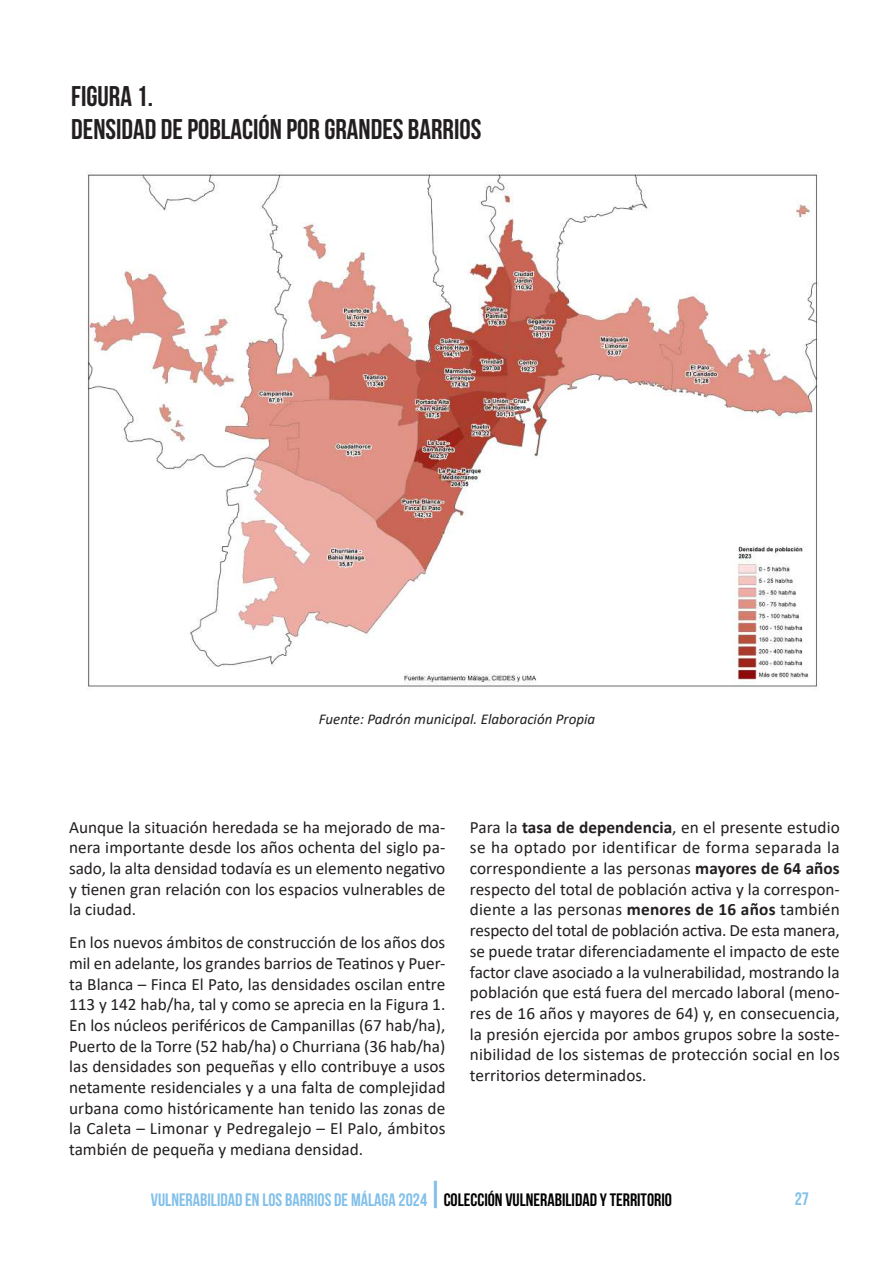
<style>
.page{position:relative;width:893px;height:1263px;background:#fff}
.page>*{position:absolute;margin:0;border:0;box-sizing:border-box;transform-origin:0 0}
.t1{font:28.5px/33px "Bebas Neue";color:#231f20}
.t2{font:18px "Bebas Neue";color:#82c0ea}
.t3{font:17.25px/20.7px "Calibri";color:#231f20;text-align:justify}
.t4{font:italic 15px "Calibri";color:#231f20}
.s1{font-weight:700}
.s2{font-size:33px}
.s3{color:#000}
</style>
<div class="page">
<img style="left:87px;top:172px;width:732px;height:517px">
<h1 class="t1" style="left:71px;top:80px;width:412px">FIGURA 1.<br>DENSIDAD DE POBLACIÓN POR GRANDES BARRIOS</h1>
<p class="t4" style="left:319px;top:708px;width:278px">Fuente: Padrón municipal. Elaboración Propia</p>
<p class="t3" style="left:69px;top:816px;width:378px">Aunque la situación heredada se ha mejorado de ma&shy;nera importante desde los años ochenta del siglo pa&shy;sado, la alta densidad todavía es un elemento negativo y tienen gran relación con los espacios vulnerables de la ciudad.</p>
<p class="t3" style="left:69px;top:931px;width:378px">En los nuevos ámbitos de construcción de los años dos mil en adelante, los grandes barrios de Teatinos y Puer&shy;ta Blanca – Finca El Pato, las densidades oscilan entre 113 y 142 hab/ha, tal y como se aprecia en la Figura 1.<br>En los núcleos periféricos de Campanillas (67 hab/ha), Puerto de la Torre (52 hab/ha) o Churriana (36 hab/ha) las densidades son pequeñas y ello contribuye a usos netamente residenciales y a una falta de complejidad urbana como históricamente han tenido las zonas de la Caleta – Limonar y Pedregalejo – El Palo, ámbitos también de pequeña y mediana densidad.</p>
<p class="t3" style="left:470px;top:816px;width:371px">Para la <span class="s1">tasa de dependencia</span>, en el presente estudio se ha optado por identificar de forma separada la correspondiente a las personas <span class="s1">mayores de 64 años </span>respecto del total de población activa y la correspon&shy;diente a las personas <span class="s1">menores de 16 años</span> también respecto del total de población activa. De esta manera, se puede tratar diferenciadamente el impacto de este factor clave asociado a la vulnerabilidad, mostrando la población que está fuera del mercado laboral (meno&shy;res de 16 años y mayores de 64) y, en consecuencia, la presión ejercida por ambos grupos sobre la soste&shy;nibilidad de los sistemas de protección social en los territorios determinados.</p>
<p class="t2" style="left:151px;top:1190px;width:523px">VULNERABILIDAD EN LOS BARRIOS DE MÁLAGA 2024<span class="s2">|</span><span class="s3">COLECCIÓN VULNERABILIDAD Y TERRITORIO</span></p>
<p class="t2" style="left:795px;top:1189px;width:16px">27</p>
</div>
